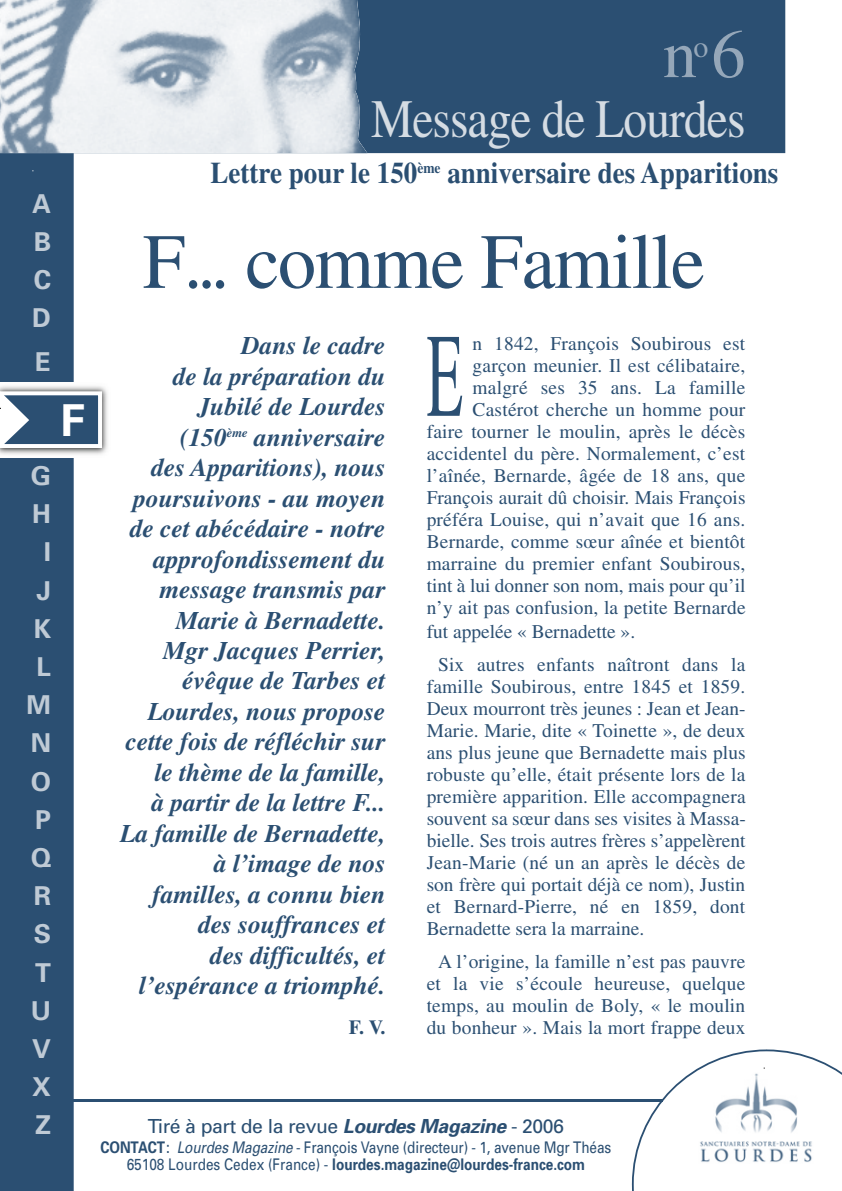
<style>
.page{position:relative;width:842px;height:1191px;background:#fff}
.page>*{position:absolute;margin:0;border:0;box-sizing:border-box;transform-origin:0 0}
.t1{font:119px "Times";color:#2b4f72;scale:.5 1}
.t2{font:78px "Times";letter-spacing:-.02em;color:#2b4f72}
.t3{font:68px "Times";color:#95a7b9}
.t4{font:54px "Times";letter-spacing:-.02em;color:#d5dce3;scale:.88 1}
.t5{font:700 44px "Univers";color:#fff}
.t6{font:700 30px "Times";color:#2b4f72;scale:.9 1}
.t7{font:30px "Times";color:#95a7b9}
.t8{font:700 26px/38.2px "Univers";color:#bfcad5;text-align:justify}
.t9{font:italic 700 25.4px/30.4px "Times";color:#2b4f72;text-align:right}
.t10{font:700 20px "Times";color:#2b4f72}
.t11{font:19.4px/22px "Times";letter-spacing:.01em;color:#2b4f72;text-align:right}
.t12{font:19.4px "Univers";letter-spacing:-.02em;color:#2b4f72}
.t13{font:16px/17px "Univers";letter-spacing:-.01em;color:#2b4f72;text-align:center;scale:.85 1}
.s1{font-weight:700;font-style:italic}
.s2{font-weight:700}
.s3{font-style:italic}
</style>
<div class="page">
<div style="left:0;top:153px;width:74px;height:1038px;background:#2b4f72"></div>
<hr style="left:74px;top:1099px;width:589px;height:2px;background:#2b4f72">
<svg style="left:632px;top:1049px;width:210px;height:142px"></svg>
<div style="left:367px;top:0;width:418px;height:153px;background:#2b4f72"></div>
<img style="left:0;top:0;width:367px;height:153px">
<img style="left:698px;top:1072px;width:117px;height:91px">
<img style="left:74px;top:386px;width:34px;height:69px">
<img style="left:0;top:382px;width:74px;height:75px">
<div style="left:2px;top:393px;width:98px;height:53px;background:#2b4f72"></div>
<hr style="left:2px;top:444px;width:98px;height:4px;background:#fff">
<hr style="left:98px;top:393px;width:4px;height:53px;background:#fff">
<svg style="left:29px;top:391px;width:71px;height:4px"></svg>
<svg style="left:0;top:391px;width:29px;height:57px"></svg>
<h3 class="t8" style="left:32px;top:183px;width:20px">A B C D</h3>
<h3 class="t8" style="left:35px;top:341px;width:17px">E</h3>
<h3 class="t8" style="left:26px;top:456px;width:26px;text-align:right">G<br>H<br>I<br>J<br>K<br>L<br>M<br>N<br>O<br>P<br>Q<br>R<br>S<br>T<br>U<br>V<br>X<br>Z</h3>
<h3 class="t5" style="left:61px;top:391px;width:26px">F</h3>
<h3 class="t3" style="left:663px;top:16px;width:84px">n6</h3>
<h3 class="t7" style="left:694px;top:30px;width:16px">o</h3>
<h3 class="t4" style="left:371px;top:89px;width:427px">Message de Lourdes</h3>
<h3 class="t6" style="left:211px;top:155px;width:632px">Lettre pour le 150<sup>ème</sup> anniversaire des Apparitions</h3>
<h2 class="t2" style="left:143px;top:218px;width:564px">F... comme Famille</h2>
<p class="t9" style="left:120px;top:330px;width:267px">Dans le cadre<br>de la préparation du<br>Jubilé de Lourdes<br>(150<sup>ème</sup> anniversaire<br>des Apparitions), nous poursuivons - au moyen de cet abécédaire - notre approfondissement du message transmis par<br>Marie à Bernadette.<br>Mgr Jacques Perrier, évêque de Tarbes et<br>Lourdes, nous propose cette fois de réfléchir sur le thème de la famille,<br>à partir de la lettre F...<br>La famille de Bernadette, à l’image de nos familles, a connu bien des souffrances et<br>des difficultés, et l’espérance a triomphé.</p>
<p class="t10" style="left:349px;top:1015px;width:38px">F. V.</p>
<h1 class="t1" style="left:427px;top:309px;width:74px">E</h1>
<p class="t11" style="left:427px;top:332px;width:320px">n 1842, François Soubirous est garçon meunier. Il est célibataire, malgré ses 35 ans. La famille Castérot cherche un homme pour<br>faire tourner le moulin, après le décès accidentel du père. Normalement, c’est l’aînée, Bernarde, âgée de 18 ans, que François aurait dû choisir. Mais François préféra Louise, qui n’avait que 16 ans.<br>Bernarde, comme sœur aînée et bientôt marraine du premier enfant Soubirous, tint à lui donner son nom, mais pour qu’il n’y ait pas confusion, la petite Bernarde</p>
<p class="t11" style="left:438px;top:615px;width:309px;line-height:33px;text-align:left;text-indent:-11px">fut appelée « Bernadette ».<br>Six autres enfants naîtront dans la</p>
<p class="t11" style="left:427px;top:675px;width:321px;text-align:justify">famille Soubirous, entre 1845 et 1859.<br>Deux mourront très jeunes : Jean et Jean-Marie. Marie, dite « Toinette », de deux ans plus jeune que Bernadette mais plus robuste qu’elle, était présente lors de la première apparition. Elle accompagnera souvent sa sœur dans ses visites à Massa&shy;bielle. Ses trois autres frères s’appelèrent Jean-Marie (né un an après le décès de son frère qui portait déjà ce nom), Justin et Bernard-Pierre, né en 1859, dont Bernadette sera la marraine.</p>
<p class="t11" style="left:427px;top:950px;width:320px;text-align:center">A l’origine, la famille n’est pas pauvre et la vie s’écoule heureuse, quelque temps, au moulin de Boly, « le moulin du bonheur ». Mais la mort frappe deux</p>
<p class="t12" style="left:148px;top:1114px;width:418px">Tiré à part de la revue <span class="s1">Lourdes Magazine</span> - 2006</p>
<p class="t13" style="left:101px;top:1138px;width:602px"><span class="s2">CONTACT</span>: <span class="s3">Lourdes Magazine</span> - François Vayne (directeur) - 1, avenue Mgr Théas<br>65108 Lourdes Cedex (France) - <span class="s2">lourdes.magazine@lourdes-france.com</span></p>
</div>
